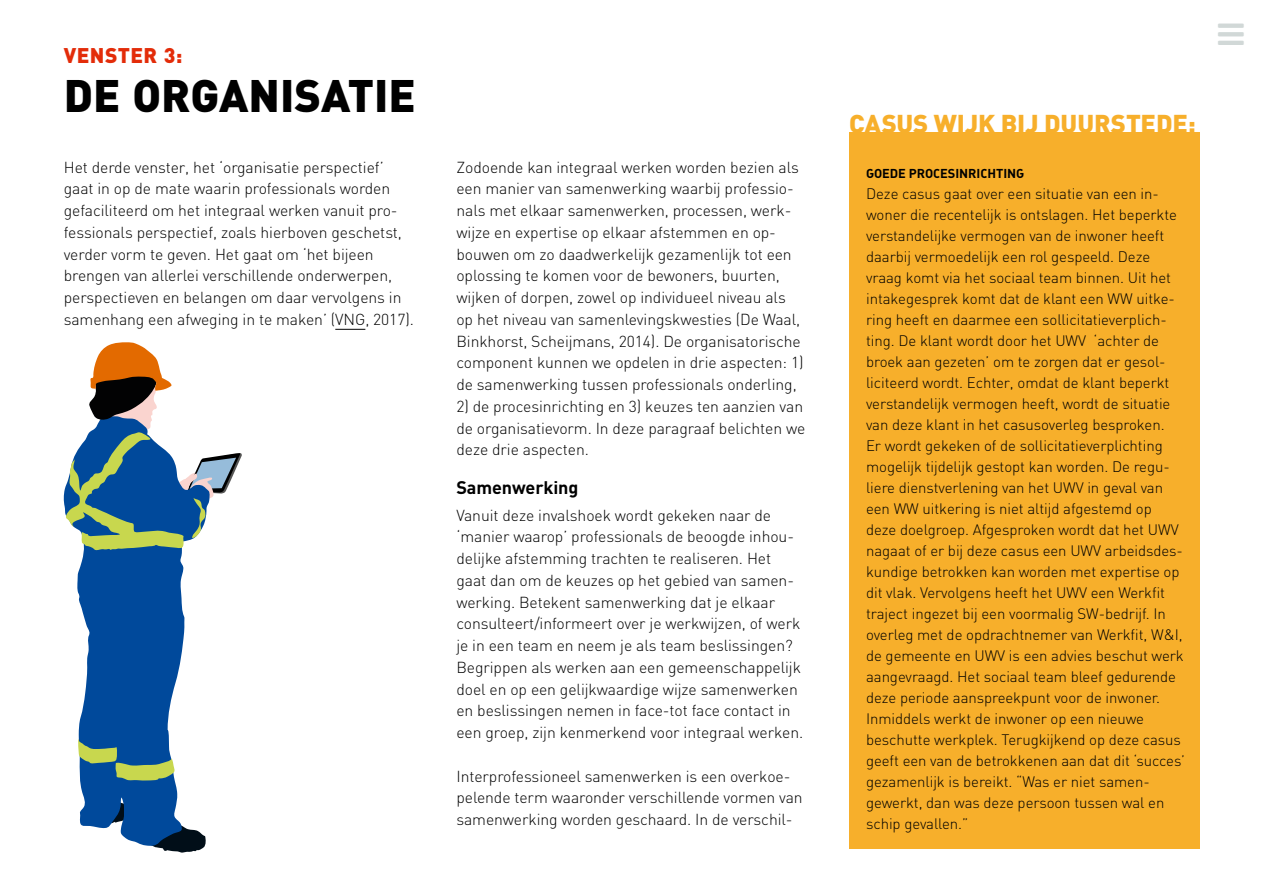
<style>
.page{position:relative;width:1263px;height:893px;background:#fff}
.page>*{position:absolute;margin:0;border:0;box-sizing:border-box;transform-origin:0 0}
.kop{font:900 45px "DIN";color:#000}
.kader_kopje{font:900 25.5px "DIN";letter-spacing:-.005em;color:#f7af2b}
.chapeau{font:900 21px "DIN";letter-spacing:.02em;color:#e32c09}
.tussenkop_volg{font:700 18px "DIN";letter-spacing:-.005em;color:#000}
.brood_volg{font:300 15.75px/21.8px "DIN";letter-spacing:-.005em;color:#000}
.kader_volg{font:300 15px/21px "DIN";letter-spacing:-.005em;color:#000}
.kader_tussenkop{font:700 12.75px "DIN";letter-spacing:-.005em;color:#000}
</style>
<div class="page">
<svg style="left:153px;top:846px;width:52px;height:7px"></svg>
<svg style="left:63px;top:485px;width:143px;height:361px;fill:#00499b"></svg>
<svg style="left:78px;top:739px;width:97px;height:42px;background:#518285"></svg>
<svg style="left:66px;top:342px;width:176px;height:209px"></svg>
<hr style="left:335px;top:329px;width:30px;height:1px;background:#000">
<div style="left:849px;top:132px;width:350px;height:45px;background:#f7af2b"></div>
<div style="left:849px;top:174px;width:350px;height:675px;background:#f7af2b"></div>
<p class="chapeau" style="left:64px;top:42px;width:120px">VENSTER 3:</p>
<p class="kop" style="left:64px;top:66px;width:354px">DE ORGANISATIE</p>
<p class="brood_volg" style="left:64px;top:156px;width:352px">Het derde venster, het ‘organisatie perspectief’ gaat in op de mate waarin professionals worden gefaciliteerd om het integraal werken vanuit pro&shy;fessionals perspectief, zoals hierboven geschetst, verder vorm te geven. Het gaat om ‘het bijeen brengen van allerlei verschillende onderwerpen, perspectieven en belangen om daar vervolgens in samenhang een afweging in te maken’ (VNG, 2017).</p>
<p class="brood_volg" style="left:456px;top:156px;width:349px">Zodoende kan integraal werken worden bezien als een manier van samenwerking waarbij professio&shy;nals met elkaar samenwerken, processen, werk&shy;wijze en expertise op elkaar afstemmen en op&shy;bouwen om zo daadwerkelijk gezamenlijk tot een oplossing te komen voor de bewoners, buurten, wijken of dorpen, zowel op individueel niveau als op het niveau van samenlevingskwesties (De Waal, Binkhorst, Scheijmans, 2014). De organisatorische component kunnen we opdelen in drie aspecten: 1) de samenwerking tussen professionals onderling,</p>
<p class="brood_volg" style="left:456px;top:395px;width:350px">2) de procesinrichting en 3) keuzes ten aanzien van de organisatievorm. In deze paragraaf belichten we deze drie aspecten.</p>
<p class="tussenkop_volg" style="left:456px;top:476px;width:124px">Samenwerking</p>
<p class="brood_volg" style="left:456px;top:504px;width:348px">Vanuit deze invalshoek wordt gekeken naar de ‘manier waarop’ professionals de beoogde inhou&shy;delijke afstemming trachten te realiseren. Het gaat dan om de keuzes op het gebied van samen&shy;werking. Betekent samenwerking dat je elkaar consulteert/informeert over je werkwijzen, of werk je in een team en neem je als team beslissingen?<br>Begrippen als werken aan een gemeenschappelijk doel en op een gelijkwaardige wijze samenwerken en beslissingen nemen in face-tot face contact in een groep, zijn kenmerkend voor integraal werken.</p>
<p class="brood_volg" style="left:456px;top:765px;width:348px">Interprofessioneel samenwerken is een overkoe&shy;pelende term waaronder verschillende vormen van samenwerking worden geschaard. In de verschil-</p>
<p class="kader_kopje" style="left:849px;top:107px;width:348px">CASUS WIJK BIJ DUURSTEDE:</p>
<p class="kader_tussenkop" style="left:866px;top:165px;width:160px">GOEDE PROCESINRICHTING</p>
<p class="kader_volg" style="left:866px;top:183px;width:320px">Deze casus gaat over een situatie van een in&shy;woner die recentelijk is ontslagen. Het beperkte verstandelijke vermogen van de inwoner heeft daarbij vermoedelijk een rol gespeeld. Deze vraag komt via het sociaal team binnen. Uit het intakegesprek komt dat de klant een WW uitke&shy;ring heeft en daarmee een sollicitatieverplich&shy;ting. De klant wordt door het UWV ‘achter de broek aan gezeten’ om te zorgen dat er gesol&shy;liciteerd wordt. Echter, omdat de klant beperkt verstandelijk vermogen heeft, wordt de situatie van deze klant in het casusoverleg besproken.<br>Er wordt gekeken of de sollicitatieverplichting mogelijk tijdelijk gestopt kan worden. De regu&shy;liere dienstverlening van het UWV in geval van een WW uitkering is niet altijd afgestemd op deze doelgroep. Afgesproken wordt dat het UWV nagaat of er bij deze casus een UWV arbeidsdes&shy;kundige betrokken kan worden met expertise op dit vlak. Vervolgens heeft het UWV een Werkfit traject ingezet bij een voormalig SW-bedrijf. In overleg met de opdrachtnemer van Werkfit, W&amp;I, de gemeente en UWV is een advies beschut werk aangevraagd. Het sociaal team bleef gedurende deze periode aanspreekpunt voor de inwoner.<br>Inmiddels werkt de inwoner op een nieuwe beschutte werkplek. Terugkijkend op deze casus geeft een van de betrokkenen aan dat dit ‘succes’ gezamenlijk is bereikt. “Was er niet samen&shy;gewerkt, dan was deze persoon tussen wal en schip gevallen.”</p>
</div>
